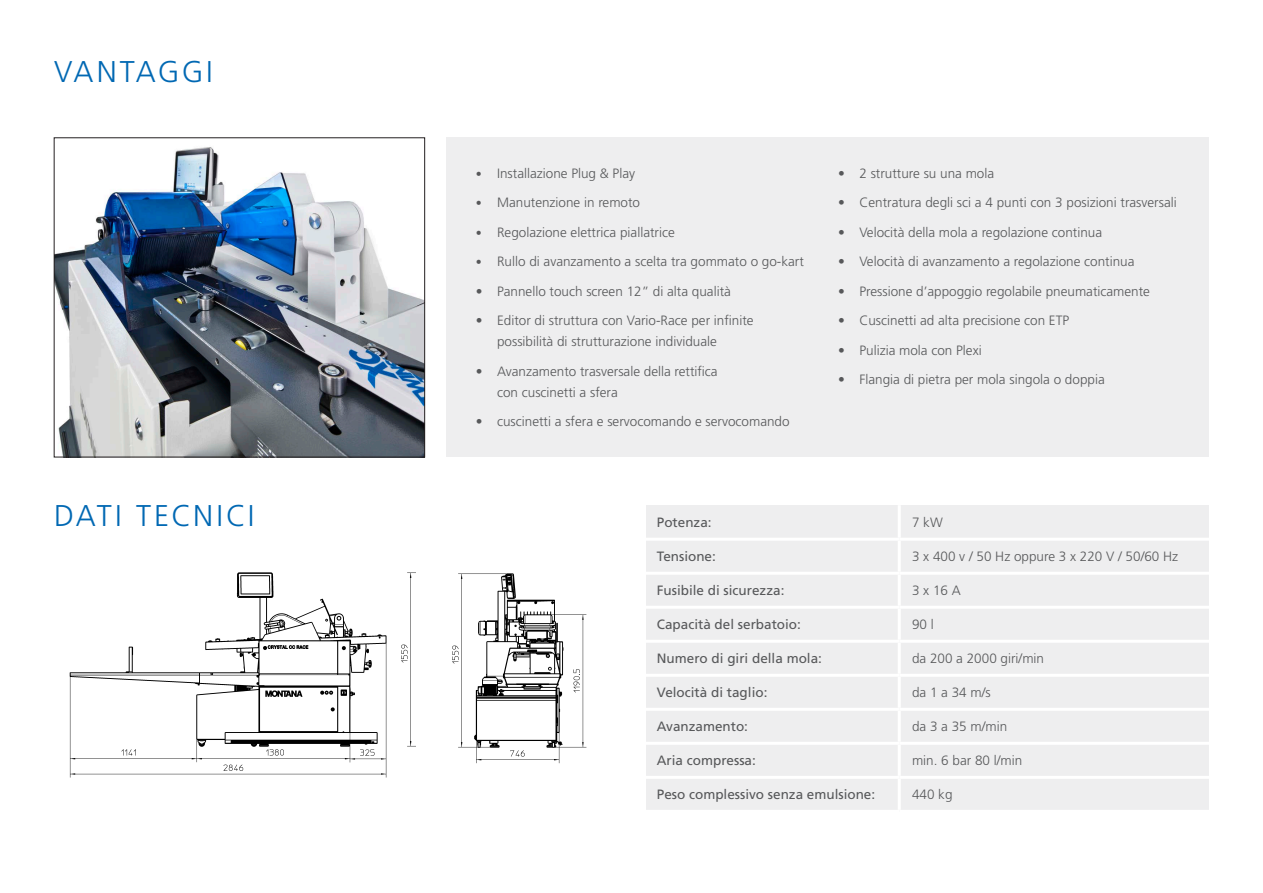
<style>
.page{position:relative;width:1263px;height:893px;background:#fff}
.page>*{position:absolute;margin:0;border:0;box-sizing:border-box;transform-origin:0 0}
.t1{font:300 30px "Frutiger LT Pro";letter-spacing:.075em;color:#0168b3}
.Tabelle_LINKS{font:300 13.5px/21px "Frutiger LT Pro";color:#57585a}
.Tabelle_FETT{font:13.5px "Frutiger LT Pro";color:#57585a}
.s1{font-size:12px}
</style>
<div class="page">
<div style="left:446px;top:138px;width:763px;height:319px;background:#eeeeef"></div>
<img style="left:56px;top:147px;width:367px;height:308px">
<div style="left:54px;top:138px;width:371px;height:319px;border:1px solid #231f20"></div>
<img style="left:69px;top:572px;width:347px;height:206px">
<div style="left:228px;top:775px;width:46px;height:13px;background:#fff"></div>
<img style="left:452px;top:573px;width:135px;height:191px">
<div style="left:646px;top:505px;width:563px;height:308px;background:#eeeeef"></div>
<hr style="left:898px;top:505px;width:3px;height:33px;background:#fff">
<hr style="left:644px;top:538px;width:255px;height:3px;background:#fff">
<hr style="left:899px;top:538px;width:312px;height:3px;background:#fff">
<hr style="left:898px;top:541px;width:3px;height:31px;background:#fff">
<hr style="left:644px;top:572px;width:255px;height:3px;background:#fff">
<hr style="left:899px;top:572px;width:312px;height:3px;background:#fff">
<hr style="left:898px;top:575px;width:3px;height:31px;background:#fff">
<hr style="left:644px;top:606px;width:255px;height:3px;background:#fff">
<hr style="left:899px;top:606px;width:312px;height:3px;background:#fff">
<hr style="left:898px;top:609px;width:3px;height:31px;background:#fff">
<hr style="left:644px;top:640px;width:255px;height:3px;background:#fff">
<hr style="left:899px;top:640px;width:312px;height:3px;background:#fff">
<hr style="left:898px;top:643px;width:3px;height:31px;background:#fff">
<hr style="left:644px;top:674px;width:255px;height:3px;background:#fff">
<hr style="left:899px;top:674px;width:312px;height:3px;background:#fff">
<hr style="left:898px;top:677px;width:3px;height:31px;background:#fff">
<hr style="left:644px;top:708px;width:255px;height:3px;background:#fff">
<hr style="left:899px;top:708px;width:312px;height:3px;background:#fff">
<hr style="left:898px;top:711px;width:3px;height:31px;background:#fff">
<hr style="left:644px;top:742px;width:255px;height:3px;background:#fff">
<hr style="left:899px;top:742px;width:312px;height:3px;background:#fff">
<hr style="left:898px;top:745px;width:3px;height:31px;background:#fff">
<hr style="left:644px;top:776px;width:255px;height:3px;background:#fff">
<hr style="left:899px;top:776px;width:312px;height:3px;background:#fff">
<hr style="left:898px;top:779px;width:3px;height:31px;background:#fff">
<hr style="left:644px;top:810px;width:255px;height:3px;background:#fff">
<hr style="left:899px;top:810px;width:312px;height:3px;background:#fff">
<p class="t1" style="left:54px;top:54px;width:160px">VANTAGGI</p>
<p class="t1" style="left:54px;top:498px;width:202px">DATI TECNICI</p>
<p class="Tabelle_LINKS" style="left:476px;top:162px;width:161px"><span class="s1">•</span> Installazione Plug &amp; Play</p>
<p class="Tabelle_LINKS" style="left:476px;top:192px;width:166px"><span class="s1">•</span> Manutenzione in remoto</p>
<p class="Tabelle_LINKS" style="left:476px;top:221px;width:200px"><span class="s1">•</span> Regolazione elettrica piallatrice</p>
<p class="Tabelle_LINKS" style="left:476px;top:251px;width:330px"><span class="s1">•</span> Rullo di avanzamento a scelta tra gommato o go-kart</p>
<p class="Tabelle_LINKS" style="left:476px;top:280px;width:257px">• Pannello touch screen 12” di alta qualità</p>
<p class="Tabelle_LINKS" style="left:497px;top:310px;width:258px;text-indent:-21px">• Editor di struttura con Vario-Race per infinite possibilità di strutturazione individuale</p>
<p class="Tabelle_LINKS" style="left:497px;top:360px;width:222px;text-indent:-21px">• Avanzamento trasversale della rettifica con cuscinetti a sfera</p>
<p class="Tabelle_LINKS" style="left:476px;top:411px;width:315px">• cuscinetti a sfera e servocomando e servocomando</p>
<p class="Tabelle_LINKS" style="left:838px;top:162px;width:158px">• 2 strutture su una mola</p>
<p class="Tabelle_LINKS" style="left:838px;top:192px;width:340px">• Centratura degli sci a 4 punti con 3 posizioni trasversali</p>
<p class="Tabelle_LINKS" style="left:838px;top:221px;width:266px">• Velocità della mola a regolazione continua</p>
<p class="Tabelle_LINKS" style="left:838px;top:251px;width:298px">• Velocità di avanzamento a regolazione continua</p>
<p class="Tabelle_LINKS" style="left:838px;top:280px;width:313px">• Pressione d’appoggio regolabile pneumaticamente</p>
<p class="Tabelle_LINKS" style="left:838px;top:310px;width:233px">• Cuscinetti ad alta precisione con ETP</p>
<p class="Tabelle_LINKS" style="left:838px;top:339px;width:145px">• Pulizia mola con Plexi</p>
<p class="Tabelle_LINKS" style="left:838px;top:369px;width:268px">• Flangia di pietra per mola singola o doppia</p>
<p class="Tabelle_FETT" style="left:657px;top:515px;width:56px">Potenza:</p>
<p class="Tabelle_LINKS" style="left:912px;top:512px;width:32px">7 kW</p>
<p class="Tabelle_FETT" style="left:657px;top:549px;width:61px">Tensione:</p>
<p class="Tabelle_LINKS" style="left:912px;top:546px;width:268px">3 x 400 v / 50 Hz oppure 3 x 220 V / 50/60 Hz</p>
<p class="Tabelle_FETT" style="left:657px;top:583px;width:129px">Fusibile di sicurezza:</p>
<p class="Tabelle_LINKS" style="left:912px;top:580px;width:50px">3 x 16 A</p>
<p class="Tabelle_FETT" style="left:657px;top:617px;width:146px">Capacità del serbatoio:</p>
<p class="Tabelle_LINKS" style="left:912px;top:614px;width:23px">90 l</p>
<p class="Tabelle_FETT" style="left:657px;top:651px;width:167px">Numero di giri della mola:</p>
<p class="Tabelle_LINKS" style="left:912px;top:648px;width:134px">da 200 a 2000 giri/min</p>
<p class="Tabelle_FETT" style="left:657px;top:685px;width:112px">Velocità di taglio:</p>
<p class="Tabelle_LINKS" style="left:912px;top:682px;width:80px">da 1 a 34 m/s</p>
<p class="Tabelle_FETT" style="left:657px;top:719px;width:93px">Avanzamento:</p>
<p class="Tabelle_LINKS" style="left:912px;top:716px;width:97px">da 3 a 35 m/min</p>
<p class="Tabelle_FETT" style="left:657px;top:753px;width:101px">Aria compressa:</p>
<p class="Tabelle_LINKS" style="left:912px;top:750px;width:112px">min. 6 bar 80 l/min</p>
<p class="Tabelle_FETT" style="left:657px;top:787px;width:220px">Peso complessivo senza emulsione:</p>
<p class="Tabelle_LINKS" style="left:912px;top:784px;width:42px">440 kg</p>
</div>
